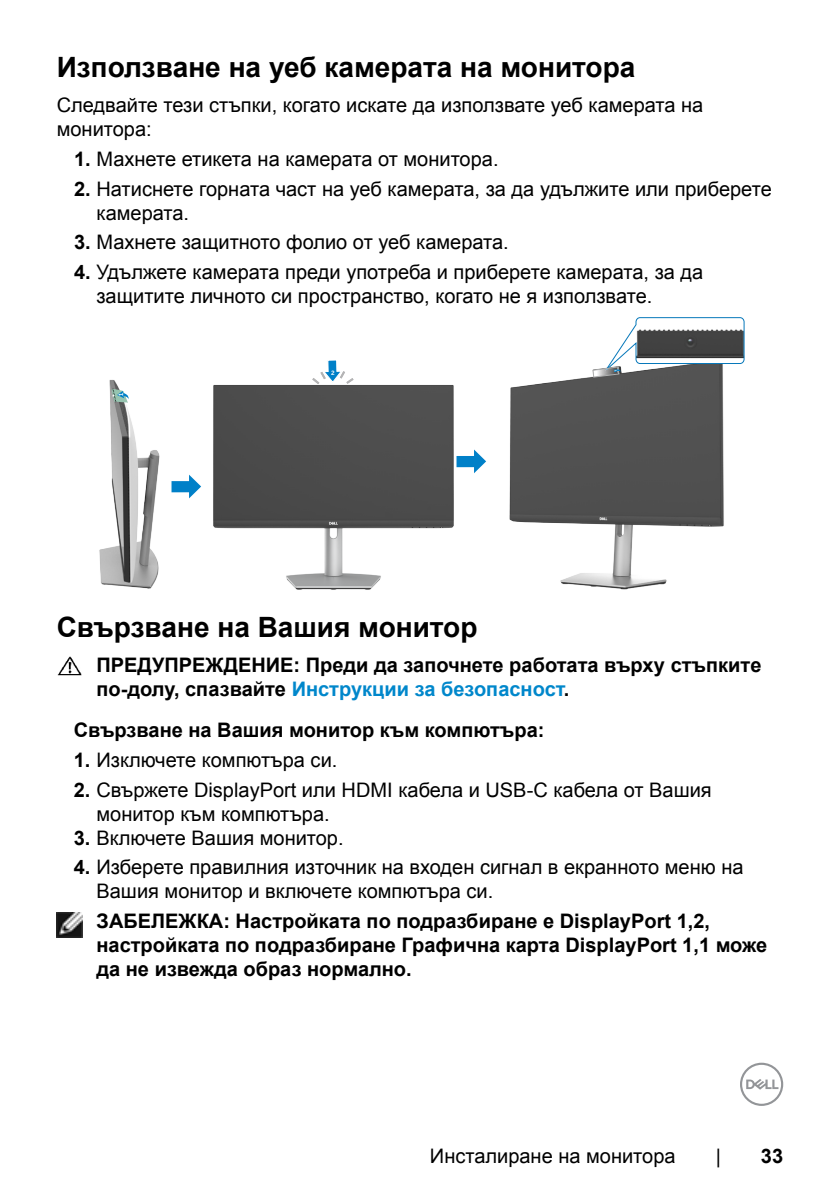
<style>
.page{position:relative;width:840px;height:1191px;background:#fff}
.page>*{position:absolute;margin:0;border:0;box-sizing:border-box;transform-origin:0 0}
.t1{font:700 28px "Arial";color:#000}
.t2{font:20px/24px "Arial";color:#000}
.t3{font:700 20px/24px "Arial";color:#000}
.t4{font:6.2px "Museo Sans For Dell 700";color:#fff}
.s1{font-weight:700}
.s2{color:#0087cb}
</style>
<div class="page">
<svg style="left:740px;top:1062px;width:42px;height:44px"></svg>
<img style="left:213px;top:385px;width:241px;height:205px">
<img style="left:509px;top:377px;width:215px;height:213px">
<img style="left:99px;top:379px;width:61px;height:210px">
<svg style="left:312px;top:360px;width:42px;height:25px"></svg>
<svg style="left:112px;top:389px;width:17px;height:14px"></svg>
<svg style="left:171px;top:474px;width:30px;height:24px"></svg>
<svg style="left:456px;top:449px;width:30px;height:24px"></svg>
<img style="left:57px;top:656px;width:25px;height:20px">
<img style="left:57px;top:912px;width:25px;height:26px">
<svg style="left:592px;top:317px;width:152px;height:60px"></svg>
<h1 class="t1" style="left:57px;top:49px;width:580px">Използване на уеб камерата на монитора</h1>
<p class="t2" style="left:57px;top:94px;width:647px">Следвайте тези стъпки, когато искате да използвате уеб камерата на монитора:</p>
<p class="t2" style="left:74px;top:147px;width:425px"><span class="s1">1.</span> Махнете етикета на камерата от монитора.</p>
<p class="t2" style="left:96px;top:177px;width:676px;text-indent:-22px"><span class="s1">2.</span> Натиснете горната част на уеб камерата, за да удължите или приберете камерата.</p>
<p class="t2" style="left:74px;top:231px;width:436px"><span class="s1">3.</span> Махнете защитното фолио от уеб камерата.</p>
<p class="t2" style="left:96px;top:260px;width:608px;text-indent:-22px"><span class="s1">4.</span> Удължете камерата преди употреба и приберете камерата, за да защитите личното си пространство, когато не я използвате.</p>
<p class="t4" style="left:117px;top:396px;width:5px;rotate:-90deg">1</p>
<p class="t4" style="left:331px;top:369px;width:5px">2</p>
<h1 class="t1" style="left:57px;top:608px;width:422px">Свързване на Вашия монитор</h1>
<p class="t3" style="left:96px;top:654px;width:666px">ПРЕДУПРЕЖДЕНИЕ: Преди да започнете работата върху стъпките по-долу, спазвайте <span class="s2">Инструкции за безопасност</span>.</p>
<p class="t3" style="left:74px;top:719px;width:472px">Свързване на Вашия монитор към компютъра:</p>
<p class="t2" style="left:74px;top:748px;width:265px"><span class="s1">1.</span> Изключете компютъра си.</p>
<p class="t2" style="left:96px;top:778px;width:616px;text-indent:-23px"><span class="s1">2.</span> Свържете DisplayPort или HDMI кабела и USB-C кабела от Вашия монитор към компютъра.</p>
<p class="t2" style="left:74px;top:826px;width:271px"><span class="s1">3.</span> Включете Вашия монитор.</p>
<p class="t2" style="left:96px;top:855px;width:648px;text-indent:-23px"><span class="s1">4.</span> Изберете правилния източник на входен сигнал в екранното меню на<br>Вашия монитор и включете компютъра си.</p>
<p class="t3" style="left:96px;top:909px;width:672px">ЗАБЕЛЕЖКА: Настройката по подразбиране е DisplayPort 1,2, настройката по подразбиране Графична карта DisplayPort 1,1 може да не извежда образ нормално.</p>
<p class="t2" style="left:430px;top:1143px;width:247px">Инсталиране на монитора</p>
<p class="t2" style="left:715px;top:1143px;width:7px">|</p>
<p class="t3" style="left:760px;top:1144px;width:24px">33</p>
</div>
